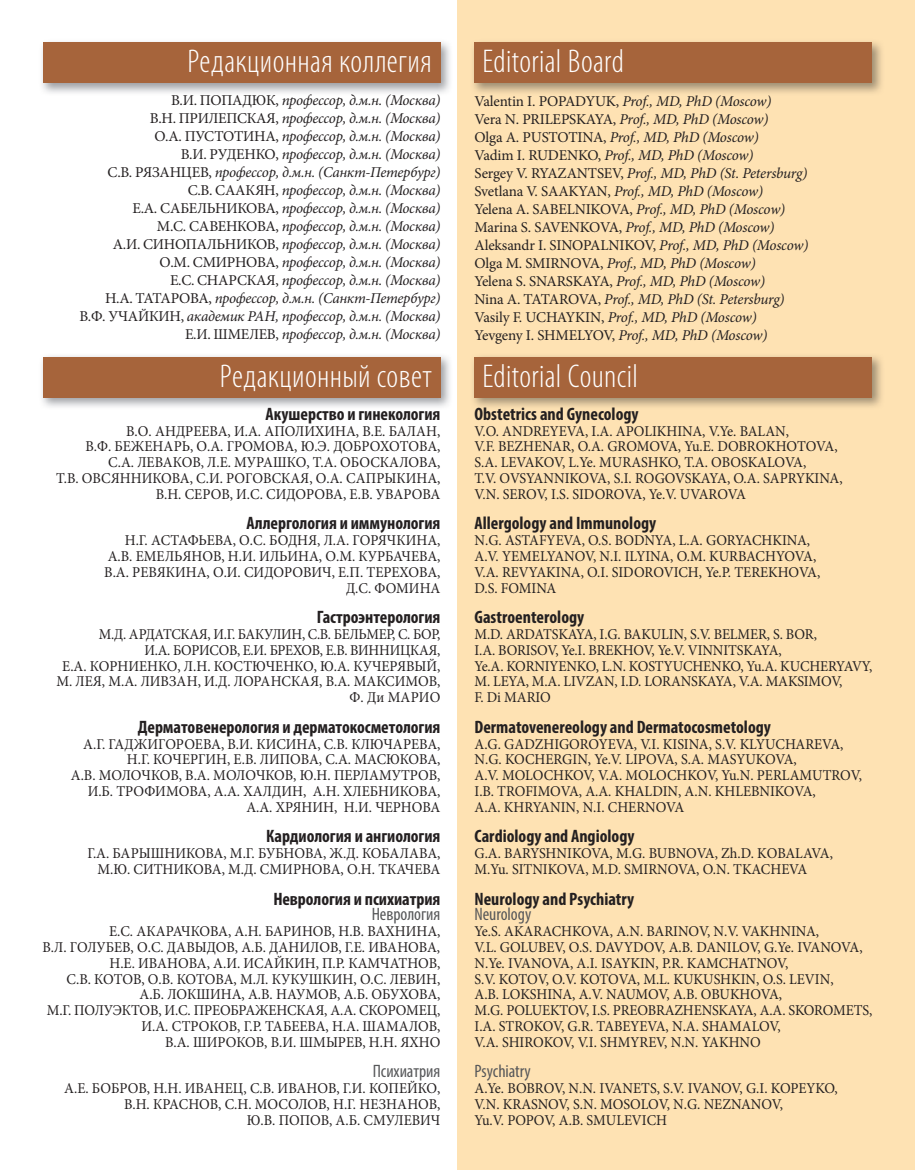
<style>
.page{position:relative;width:915px;height:1170px;background:#fff}
.page>*{position:absolute;margin:0;border:0;box-sizing:border-box;transform-origin:0 0}
.t1{font:300 condensed 33px "Myriad Pro";letter-spacing:.01em;color:#fff}
.t2{font:700 condensed 18px "Myriad Pro";color:#231f20}
.t3{font:condensed 18px "Myriad Pro";letter-spacing:-.005em;color:#57585a}
.t4{font:15px/15.8px "Minion Pro";color:#231f20;scale:.95 1}
.t5{font:italic 15px/18px "Minion Pro";letter-spacing:-.02em;color:#231f20;text-align:right}
.t6{font:15px/15.8px "Minion Pro";color:#231f20;text-align:right;scale:.94 1}
.s1{font-style:normal}
</style>
<div class="page">
<div style="left:457px;top:0;width:457px;height:1169px;background:#fee2b3"></div>
<img style="left:42px;top:42px;width:408px;height:51px">
<div style="left:43px;top:43px;width:397px;height:40px;background:#a6643b"></div>
<img style="left:473px;top:42px;width:409px;height:51px">
<div style="left:474px;top:43px;width:398px;height:40px;background:#a6643b"></div>
<img style="left:42px;top:356px;width:408px;height:51px">
<div style="left:43px;top:357px;width:397px;height:41px;background:#a6643b"></div>
<img style="left:473px;top:356px;width:409px;height:51px">
<div style="left:474px;top:357px;width:398px;height:41px;background:#a6643b"></div>
<h1 class="t1" style="left:187px;top:42px;width:246px">Редакционная коллегия</h1>
<h1 class="t1" style="left:482px;top:42px;width:143px">Editorial Board</h1>
<p class="t5" style="left:79px;top:91px;width:362px"><span class="s1">В.И. ПОПАДЮК,</span> профессор, д.м.н. (Москва)<br><span class="s1">В.Н. ПРИЛЕПСКАЯ,</span> профессор, д.м.н. (Москва)<br><span class="s1">О.А. ПУСТОТИНА,</span> профессор, д.м.н. (Москва)<br><span class="s1">В.И. РУДЕНКО,</span> профессор, д.м.н. (Москва)<br><span class="s1">С.В. РЯЗАНЦЕВ,</span> профессор, д.м.н. (Санкт-Петербург)<br><span class="s1">С.В. СААКЯН,</span> профессор, д.м.н. (Москва)<br><span class="s1">Е.А. САБЕЛЬНИКОВА,</span> профессор, д.м.н. (Москва)<br><span class="s1">М.С. САВЕНКОВА,</span> профессор, д.м.н. (Москва)<br><span class="s1">А.И. СИНОПАЛЬНИКОВ,</span> профессор, д.м.н. (Москва)<br><span class="s1">О.М. СМИРНОВА,</span> профессор, д.м.н. (Москва)<br><span class="s1">Е.С. СНАРСКАЯ,</span> профессор, д.м.н. (Москва)<br><span class="s1">Н.А. ТАТАРОВА,</span> профессор, д.м.н. (Санкт-Петербург)<br><span class="s1">В.Ф. УЧАЙКИН,</span> академик РАН, профессор, д.м.н. (Москва)<br><span class="s1">Е.И. ШМЕЛЕВ,</span> профессор, д.м.н. (Москва)</p>
<p class="t5" style="left:474px;top:92px;width:335px;text-align:left"><span class="s1">Valentin I. POPADYUK,</span> Prof., MD, PhD (Moscow)<br><span class="s1">Vera N. PRILEPSKAYA,</span> Prof., MD, PhD (Moscow)<br><span class="s1">Olga A. PUSTOTINA,</span> Prof., MD, PhD (Moscow)<br><span class="s1">Vadim I. RUDENKO,</span> Prof., MD, PhD (Moscow)<br><span class="s1">Sergey V. RYAZANTSEV,</span> Prof., MD, PhD (St. Petersburg)<br><span class="s1">Svetlana V. SAAKYAN,</span> Prof., MD, PhD (Moscow)<br><span class="s1">Yelena A. SABELNIKOVA,</span> Prof., MD, PhD (Moscow)<br><span class="s1">Marina S. SAVENKOVA,</span> Prof., MD, PhD (Moscow)<br><span class="s1">Aleksandr I. SINOPALNIKOV,</span> Prof., MD, PhD (Moscow)<br><span class="s1">Olga M. SMIRNOVA,</span> Prof., MD, PhD (Moscow)<br><span class="s1">Yelena S. SNARSKAYA,</span> Prof., MD, PhD (Moscow)<br><span class="s1">Nina A. TATAROVA,</span> Prof., MD, PhD (St. Petersburg)<br><span class="s1">Vasily F. UCHAYKIN,</span> Prof., MD, PhD (Moscow)<br><span class="s1">Yevgeny I. SHMELYOV,</span> Prof., MD, PhD (Moscow)</p>
<h1 class="t1" style="left:220px;top:356px;width:213px">Редакционный совет</h1>
<h1 class="t1" style="left:482px;top:356px;width:157px">Editorial Council</h1>
<p class="t2" style="left:265px;top:402px;width:176px">Акушерство и гинекология</p>
<p class="t4" style="left:56px;top:423px;width:406px;text-align:right">В.О. АНДРЕЕВА, И.А. АПОЛИХИНА, В.Е. БАЛАН,<br>В.Ф. БЕЖЕНАРЬ, О.А. ГРОМОВА, Ю.Э. ДОБРОХОТОВА, С.А. ЛЕВАКОВ, Л.Е. МУРАШКО, Т.А. ОБОСКАЛОВА,<br>Т.В. ОВСЯННИКОВА, С.И. РОГОВСКАЯ, О.А. САПРЫКИНА, В.Н. СЕРОВ, И.С. СИДОРОВА, Е.В. УВАРОВА</p>
<p class="t2" style="left:246px;top:512px;width:195px">Аллергология и иммунология</p>
<p class="t4" style="left:104px;top:532px;width:355px;text-align:right">Н.Г. АСТАФЬЕВА, О.С. БОДНЯ, Л.А. ГОРЯЧКИНА, А.В. ЕМЕЛЬЯНОВ, Н.И. ИЛЬИНА, О.М. КУРБАЧЕВА, В.А. РЕВЯКИНА, О.И. СИДОРОВИЧ, Е.П. ТЕРЕХОВА, Д.С. ФОМИНА</p>
<p class="t2" style="left:316px;top:606px;width:125px">Гастроэнтерология</p>
<p class="t6" style="left:56px;top:626px;width:410px">М.Д. АРДАТСКАЯ, И.Г. БАКУЛИН, С.В. БЕЛЬМЕР, С. БОР,<br>И.А. БОРИСОВ, Е.И. БРЕХОВ, Е.В. ВИННИЦКАЯ,<br>Е.А. КОРНИЕНКО, Л.Н. КОСТЮЧЕНКО, Ю.А. КУЧЕРЯВЫЙ, М. ЛЕЯ, М.А. ЛИВЗАН, И.Д. ЛОРАНСКАЯ, В.А. МАКСИМОВ, Ф. Ди МАРИО</p>
<p class="t2" style="left:138px;top:715px;width:304px">Дерматовенерология и дерматокосметология</p>
<p class="t4" style="left:71px;top:736px;width:390px;text-align:right">А.Г. ГАДЖИГОРОЕВА, В.И. КИСИНА, С.В. КЛЮЧАРЕВА, Н.Г. КОЧЕРГИН, Е.В. ЛИПОВА, С.А. МАСЮКОВА,<br>А.В. МОЛОЧКОВ, В.А. МОЛОЧКОВ, Ю.Н. ПЕРЛАМУТРОВ, И.Б. ТРОФИМОВА, А.А. ХАЛДИН, А.Н. ХЛЕБНИКОВА, А.А. ХРЯНИН, Н.И. ЧЕРНОВА</p>
<p class="t2" style="left:266px;top:825px;width:176px">Кардиология и ангиология</p>
<p class="t4" style="left:87px;top:845px;width:373px;text-align:right">Г.А. БАРЫШНИКОВА, М.Г. БУБНОВА, Ж.Д. КОБАЛАВА,<br>М.Ю. СИТНИКОВА, М.Д. СМИРНОВА, О.Н. ТКАЧЕВА</p>
<p class="t2" style="left:273px;top:887px;width:168px">Неврология и психиатрия</p>
<p class="t3" style="left:371px;top:903px;width:70px">Неврология</p>
<p class="t4" style="left:43px;top:923px;width:420px;text-align:right">Е.С. АКАРАЧКОВА, А.Н. БАРИНОВ, Н.В. ВАХНИНА,<br>В.Л. ГОЛУБЕВ, О.С. ДАВЫДОВ, А.Б. ДАНИЛОВ, Г.Е. ИВАНОВА, Н.Е. ИВАНОВА, А.И. ИСАЙКИН, П.Р. КАМЧАТНОВ,<br>С.В. КОТОВ, О.В. КОТОВА, М.Л. КУКУШКИН, О.С. ЛЕВИН, А.Б. ЛОКШИНА, А.В. НАУМОВ, А.Б. ОБУХОВА,<br>М.Г. ПОЛУЭКТОВ, И.С. ПРЕОБРАЖЕНСКАЯ, А.А. СКОРОМЕЦ, И.А. СТРОКОВ, Г.Р. ТАБЕЕВА, Н.А. ШАМАЛОВ,<br>В.А. ШИРОКОВ, В.И. ШМЫРЕВ, Н.Н. ЯХНО</p>
<p class="t3" style="left:372px;top:1060px;width:69px">Психиатрия</p>
<p class="t4" style="left:64px;top:1080px;width:397px;text-align:right">А.Е. БОБРОВ, Н.Н. ИВАНЕЦ, С.В. ИВАНОВ, Г.И. КОПЕЙКО,<br>В.Н. КРАСНОВ, С.Н. МОСОЛОВ, Н.Г. НЕЗНАНОВ,<br>Ю.В. ПОПОВ, А.Б. СМУЛЕВИЧ</p>
<p class="t2" style="left:474px;top:402px;width:165px">Obstetrics and Gynecology</p>
<p class="t4" style="left:474px;top:423px;width:389px">V.O. ANDREYEVA, I.A. APOLIKHINA, V.Ye. BALAN,<br>V.F. BEZHENAR, O.A. GROMOVA, Yu.E. DOBROKHOTOVA, S.A. LEVAKOV, L.Ye. MURASHKO, T.A. OBOSKALOVA,<br>T.V. OVSYANNIKOVA, S.I. ROGOVSKAYA, O.A. SAPRYKINA, V.N. SEROV, I.S. SIDOROVA, Ye.V. UVAROVA</p>
<p class="t2" style="left:474px;top:512px;width:183px">Allergology and Immunology</p>
<p class="t4" style="left:474px;top:532px;width:365px">N.G. ASTAFYEVA, O.S. BODNYA, L.A. GORYACHKINA, A.V. YEMELYANOV, N.I. ILYINA, O.M. KURBACHYOVA, V.A. REVYAKINA, O.I. SIDOROVICH, Ye.P. TEREKHOVA, D.S. FOMINA</p>
<p class="t2" style="left:474px;top:606px;width:111px">Gastroenterology</p>
<p class="t4" style="left:474px;top:626px;width:420px">M.D. ARDATSKAYA, I.G. BAKULIN, S.V. BELMER, S. BOR,<br>I.A. BORISOV, Ye.I. BREKHOV, Ye.V. VINNITSKAYA,<br>Ye.A. KORNIYENKO, L.N. KOSTYUCHENKO, Yu.A. KUCHERYAVY, M. LEYA, M.A. LIVZAN, I.D. LORANSKAYA, V.A. MAKSIMOV,<br>F. Di MARIO</p>
<p class="t2" style="left:474px;top:715px;width:298px">Dermatovenereology and Dermatocosmetology</p>
<p class="t4" style="left:474px;top:736px;width:409px">A.G. GADZHIGOROYEVA, V.I. KISINA, S.V. KLYUCHAREVA, N.G. KOCHERGIN, Ye.V. LIPOVA, S.A. MASYUKOVA,<br>A.V. MOLOCHKOV, V.A. MOLOCHKOV, Yu.N. PERLAMUTROV, I.B. TROFIMOVA, A.A. KHALDIN, A.N. KHLEBNIKOVA,<br>A.A. KHRYANIN, N.I. CHERNOVA</p>
<p class="t2" style="left:474px;top:825px;width:161px">Cardiology and Angiology</p>
<p class="t4" style="left:474px;top:845px;width:378px">G.A. BARYSHNIKOVA, M.G. BUBNOVA, Zh.D. KОBALAVA,<br>M.Yu. SITNIKOVA, M.D. SMIRNOVA, O.N. TKACHEVA</p>
<p class="t2" style="left:474px;top:887px;width:161px">Neurology and Psychiatry</p>
<p class="t3" style="left:474px;top:903px;width:58px">Neurology</p>
<p class="t4" style="left:474px;top:923px;width:420px">Ye.S. AKARACHKOVA, A.N. BARINOV, N.V. VAKHNINA,<br>V.L. GOLUBEV, O.S. DAVYDOV, A.B. DANILOV, G.Ye. IVANOVA, N.Ye. IVANOVA, A.I. ISAYKIN, P.R. KAMCHATNOV,<br>S.V. KOTOV, O.V. KOTOVA, M.L. KUKUSHKIN, O.S. LEVIN,<br>A.B. LOKSHINA, A.V. NAUMOV, A.B. OBUKHOVA,<br>M.G. POLUEKTOV, I.S. PREOBRAZHENSKAYA, A.A. SKOROMETS, I.A. STROKOV, G.R. TABEYEVA, N.A. SHAMALOV,<br>V.A. SHIROKOV, V.I. SHMYREV, N.N. YAKHNO</p>
<p class="t3" style="left:474px;top:1060px;width:58px">Psychiatry</p>
<p class="t4" style="left:474px;top:1080px;width:384px">A.Ye. BOBROV, N.N. IVANETS, S.V. IVANOV, G.I. KOPEYKO,<br>V.N. KRASNOV, S.N. MOSOLOV, N.G. NEZNANOV,<br>Yu.V. POPOV, A.B. SMULEVICH</p>
</div>
